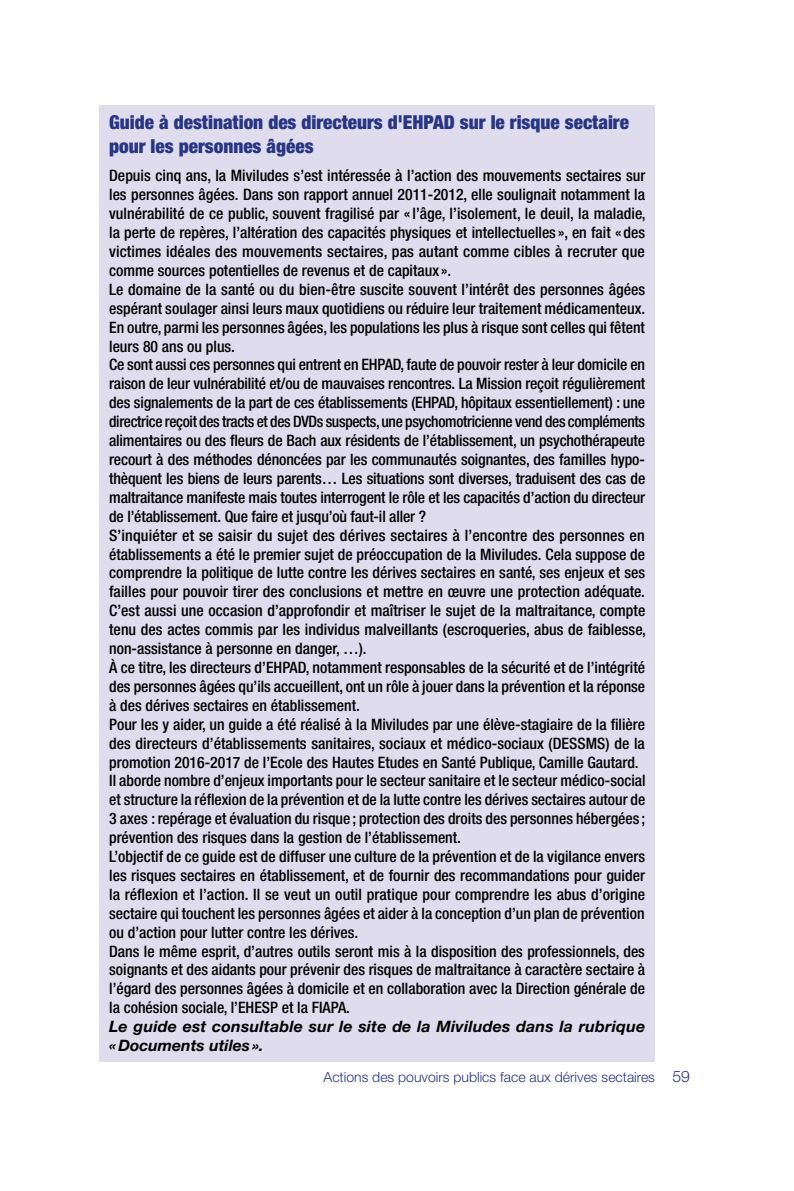
<style>
.page{position:relative;width:794px;height:1191px;background:#fff}
.page>*{position:absolute;margin:0;border:0;box-sizing:border-box;transform-origin:0 0}
.t1{font:900 condensed 19.25px/23.1px "Helvetica Neue LT Std";color:#283583}
.t2{font:500 condensed 15.75px/18.9px "Helvetica Neue LT Std";color:#000}
.t3{font:italic 700 15.75px/18.9px "Helvetica Neue LT Std";letter-spacing:.01em;color:#000}
.t4{font:300 14px "Helvetica Neue LT Std";color:#283583}
.s1{font-size:15.75px}
</style>
<div class="page">
<div style="left:99px;top:106px;width:556px;height:956px;background:#dedced"></div>
<p class="t1" style="left:109px;top:111px;width:521px">Guide à destination des directeurs d'EHPAD sur le risque sectaire pour les personnes âgées</p>
<p class="t2" style="left:109px;top:166px;width:538px">Depuis cinq ans, la Miviludes s’est intéressée à l’action des mouvements sectaires sur les personnes âgées. Dans son rapport annuel 2011-2012, elle soulignait notamment la vulnérabilité de ce public, souvent fragilisé par « l’âge, l’isolement, le deuil, la maladie, la perte de repères, l’altération des capacités physiques et intellectuelles », en fait « des victimes idéales des mouvements sectaires, pas autant comme cibles à recruter que comme sources potentielles de revenus et de capitaux ».<br>Le domaine de la santé ou du bien-être suscite souvent l’intérêt des personnes âgées espérant soulager ainsi leurs maux quotidiens ou réduire leur traitement médicamenteux.<br>En outre, parmi les personnes âgées, les populations les plus à risque sont celles qui fêtent leurs 80 ans ou plus.<br>Ce sont aussi ces personnes qui entrent en EHPAD, faute de pouvoir rester à leur domicile en raison de leur vulnérabilité et/ou de mauvaises rencontres. La Mission reçoit régulièrement des signalements de la part de ces établissements (EHPAD, hôpitaux essentiellement) : une directrice reçoit des tracts et des DVDs suspects, une psychomotricienne vend des compléments alimentaires ou des fleurs de Bach aux résidents de l’établissement, un psychothérapeute recourt à des méthodes dénoncées par les communautés soignantes, des familles hypo&shy;thèquent les biens de leurs parents… Les situations sont diverses, traduisent des cas de maltraitance manifeste mais toutes interrogent le rôle et les capacités d’action du directeur de l’établissement. Que faire et jusqu’où faut-il aller ?<br>S’inquiéter et se saisir du sujet des dérives sectaires à l’encontre des personnes en établissements a été le premier sujet de préoccupation de la Miviludes. Cela suppose de comprendre la politique de lutte contre les dérives sectaires en santé, ses enjeux et ses failles pour pouvoir tirer des conclusions et mettre en œuvre une protection adéquate.<br>C’est aussi une occasion d’approfondir et maîtriser le sujet de la maltraitance, compte tenu des actes commis par les individus malveillants (escroqueries, abus de faiblesse, non-assistance à personne en danger, …).<br>À ce titre, les directeurs d’EHPAD, notamment responsables de la sécurité et de l’intégrité des personnes âgées qu’ils accueillent, ont un rôle à jouer dans la prévention et la réponse à des dérives sectaires en établissement.<br>Pour les y aider, un guide a été réalisé à la Miviludes par une élève-stagiaire de la filière des directeurs d’établissements sanitaires, sociaux et médico-sociaux (DESSMS) de la promotion 2016-2017 de l’Ecole des Hautes Etudes en Santé Publique, Camille Gautard.<br>Il aborde nombre d’enjeux importants pour le secteur sanitaire et le secteur médico-social et structure la réflexion de la prévention et de la lutte contre les dérives sectaires autour de 3 axes : repérage et évaluation du risque ; protection des droits des personnes hébergées ; prévention des risques dans la gestion de l’établissement.<br>L’objectif de ce guide est de diffuser une culture de la prévention et de la vigilance envers les risques sectaires en établissement, et de fournir des recommandations pour guider la réflexion et l’action. Il se veut un outil pratique pour comprendre les abus d’origine sectaire qui touchent les personnes âgées et aider à la conception d’un plan de prévention ou d’action pour lutter contre les dérives.<br>Dans le même esprit, d’autres outils seront mis à la disposition des professionnels, des soignants et des aidants pour prévenir des risques de maltraitance à caractère sectaire à l’égard des personnes âgées à domicile et en collaboration avec la Direction générale de la cohésion sociale, l’EHESP et la FIAPA.</p>
<p class="t3" style="left:109px;top:1016px;width:537px">Le guide est consultable sur le site de la Miviludes dans la rubrique «Documents utiles».</p>
<p class="t4" style="left:323px;top:1068px;width:368px">Actions des pouvoirs publics face aux dérives sectaires <span class="s1">59</span></p>
</div>
